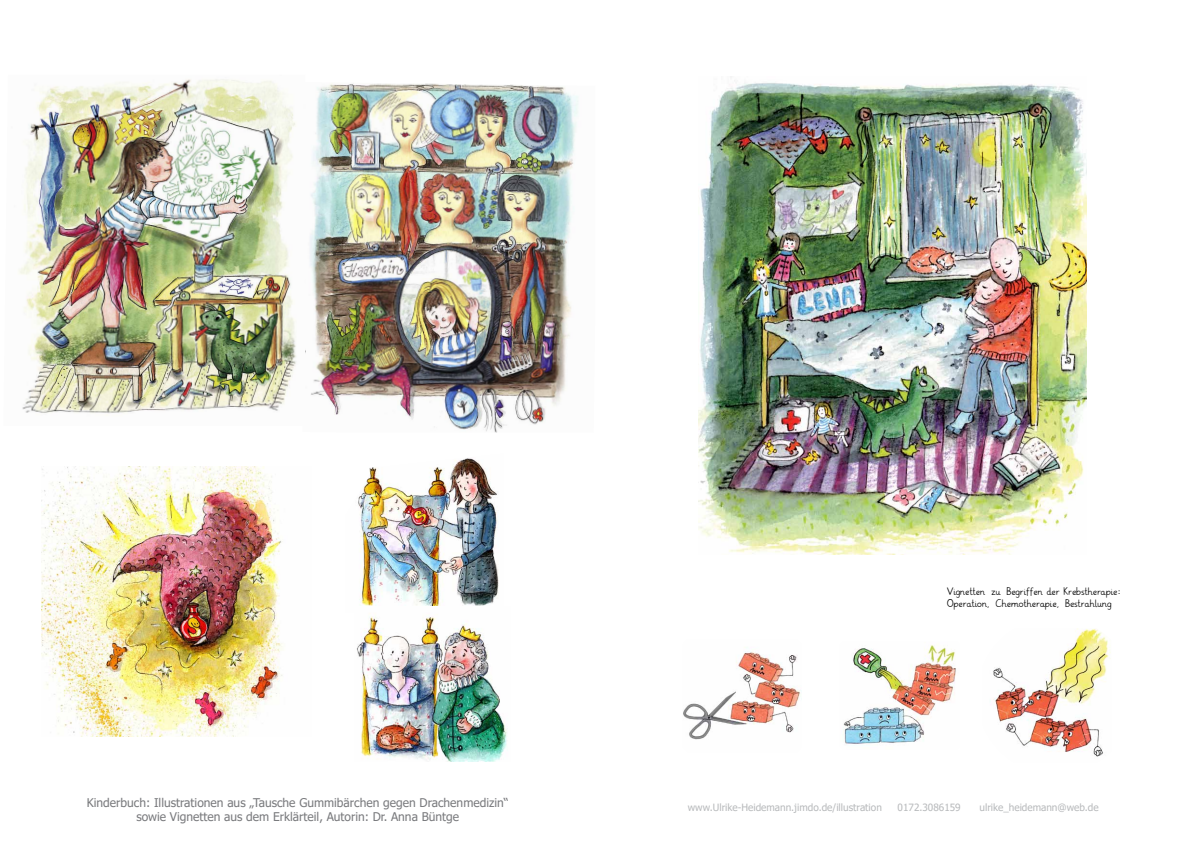
<style>
.page{position:relative;width:1191px;height:842px;background:#fff}
.page>*{position:absolute;margin:0;border:0;box-sizing:border-box;transform-origin:0 0}
.t1{font:12px/14.4px "Tahoma";color:#797a7d;text-align:center}
.t2{font:10px "Tahoma";color:#b8babc}
.t3{font:10px/12px "Grundschrift";color:#000}
</style>
<div class="page">
<img style="left:41px;top:466px;width:242px;height:270px">
<img style="left:305px;top:83px;width:273px;height:350px">
<img style="left:698px;top:80px;width:388px;height:474px">
<img style="left:19px;top:79px;width:277px;height:336px">
<img style="left:358px;top:458px;width:141px;height:148px">
<img style="left:357px;top:616px;width:150px;height:145px">
<img style="left:683px;top:651px;width:118px;height:89px">
<img style="left:843px;top:645px;width:113px;height:99px">
<img style="left:993px;top:628px;width:118px;height:129px">
<p class="t1" style="left:87px;top:796px;width:423px">Kinderbuch: Illustrationen aus „Tausche Gummibärchen gegen Drachenmedizin“ sowie Vignetten aus dem Erklärteil, Autorin: Dr. Anna Büntge</p>
<p class="t3" style="left:947px;top:585px;width:175px">Vignetten zu Begriffen der Krebstherapie:<br>Operation, Chemotherapie, Bestrahlung</p>
<p class="t2" style="left:688px;top:801px;width:196px">www.Ulrike-Heidemann.jimdo.de/illustration</p>
<p class="t2" style="left:897px;top:801px;width:65px">0172.3086159</p>
<p class="t2" style="left:979px;top:801px;width:121px">ulrike_heidemann@web.de</p>
</div>
